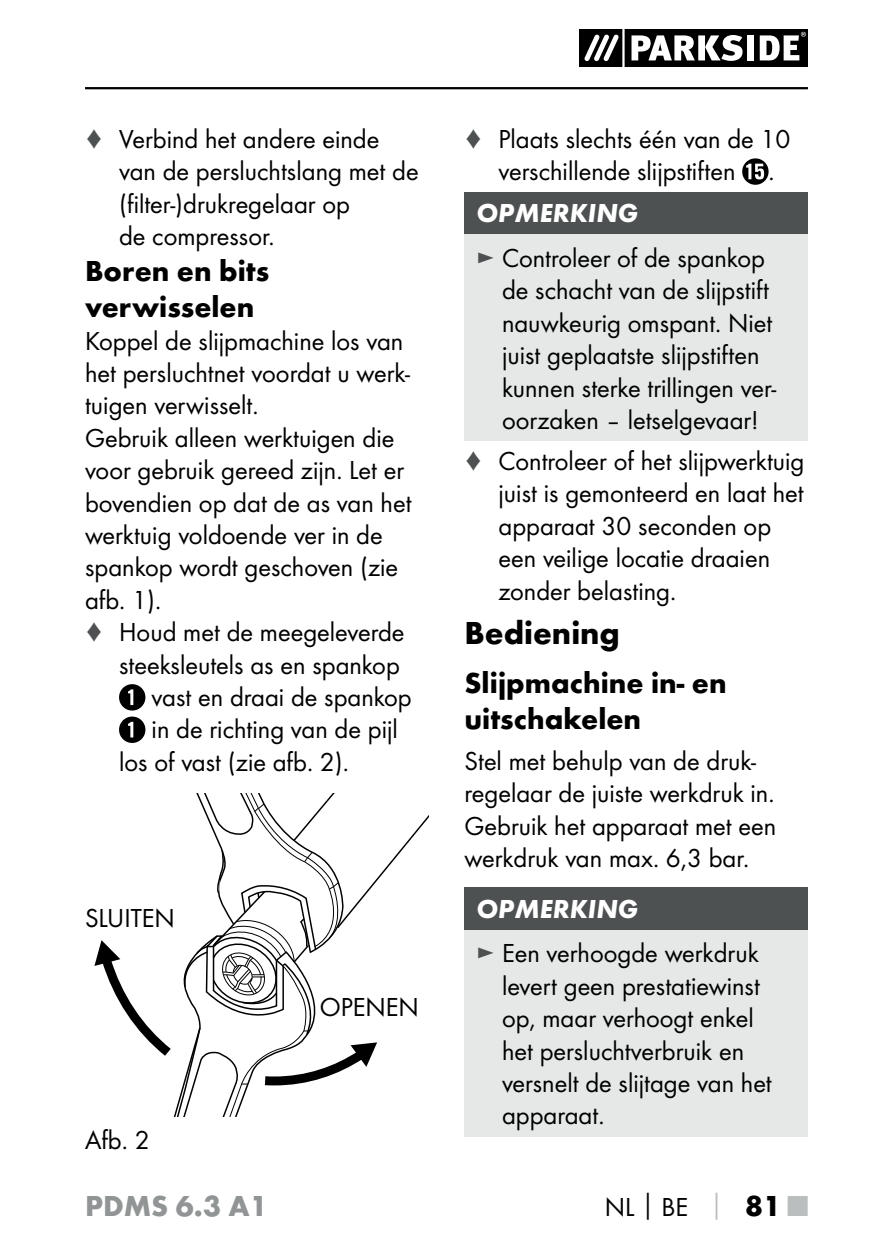
<style>
.page{position:relative;width:893px;height:1259px;background:#fff}
.page>*{position:absolute;margin:0;border:0;box-sizing:border-box;transform-origin:0 0}
.t1{font:700 33px "Futura";color:#000001}
.t2{font:700 30px/36px "Futura";color:#000001}
.t3{font:700 30px "Futura";color:#919596}
.t4{font:27px/32.4px "Futura Boo";color:#000001}
.t5{font:italic 700 27px "Futura";color:#fff}
.s1{color:#4e5152}
.s2{font-family:"Futura";font-weight:700}
.s3{font-family:"Futura";font-weight:700;color:#babebf}
.s4{font-family:"Futura";font-weight:700;font-size:30px}
.s5{font-family:"Futura";font-weight:700;font-size:30px;color:#babebf}
</style>
<div class="page">
<hr style="left:85px;top:87px;width:723px;height:2px;background:#000001">
<svg style="left:579px;top:30px;width:229px;height:37px"></svg>
<hr style="left:622px;top:30px;width:3px;height:37px;background:#fff">
<svg style="left:119px;top:684px;width:26px;height:26px"></svg>
<svg style="left:119px;top:716px;width:26px;height:27px"></svg>
<svg style="left:94px;top:793px;width:334px;height:323px"></svg>
<svg style="left:742px;top:158px;width:27px;height:27px"></svg>
<div style="left:464px;top:192px;width:344px;height:43px;background:#4e5152"></div>
<div style="left:464px;top:235px;width:344px;height:206px;background:#e6e8e7"></div>
<div style="left:464px;top:887px;width:344px;height:43px;background:#4e5152"></div>
<div style="left:464px;top:930px;width:344px;height:206px;background:#e6e8e7"></div>
<p class="t4" style="left:119px;top:124px;width:301px;text-indent:-34px"><span class="s1">♦</span> Verbind het andere einde van de persluchtslang met de (filter-)drukregelaar op<br>de compressor.</p>
<p class="t2" style="left:85px;top:256px;width:186px">Boren en bits verwisselen</p>
<p class="t4" style="left:85px;top:326px;width:320px">Koppel de slijpmachine los van</p>
<p class="t4" style="left:85px;top:358px;width:326px">het persluchtnet voordat u werk-</p>
<p class="t4" style="left:85px;top:390px;width:175px">tuigen verwisselt.</p>
<p class="t4" style="left:85px;top:423px;width:311px">Gebruik alleen werktuigen die</p>
<p class="t4" style="left:85px;top:455px;width:321px">voor gebruik gereed zijn. Let er</p>
<p class="t4" style="left:85px;top:488px;width:328px">bovendien op dat de as van het</p>
<p class="t4" style="left:85px;top:520px;width:299px">werktuig voldoende ver in de</p>
<p class="t4" style="left:85px;top:552px;width:315px">spankop wordt geschoven (zie</p>
<p class="t4" style="left:85px;top:585px;width:78px">afb. 1).</p>
<p class="t4" style="left:85px;top:617px;width:321px"><span class="s1">♦</span> Houd met de meegeleverde</p>
<p class="t4" style="left:119px;top:650px;width:282px">steeksleutels as en spankop</p>
<p class="t4" style="left:152px;top:682px;width:262px">vast en draai de spankop</p>
<p class="t4" style="left:152px;top:714px;width:248px">in de richting van de pijl</p>
<p class="t4" style="left:119px;top:747px;width:231px">los of vast (zie afb. 2).</p>
<p class="t4" style="left:85px;top:903px;width:91px">SLUITEN</p>
<p class="t4" style="left:85px;top:1125px;width:66px">Afb. 2</p>
<p class="t4" style="left:320px;top:991px;width:101px">OPENEN</p>
<p class="t4" style="left:498px;top:124px;width:293px;text-indent:-34px"><span class="s1">♦</span> Plaats slechts één van de 10 verschillende slijpstiften .</p>
<p class="t5" style="left:476px;top:204px;width:163px">OPMERKING</p>
<p class="t4" style="left:502px;top:243px;width:276px;text-indent:-26px"><span class="s1">►</span> Controleer of de spankop de schacht van de slijpstift nauwkeurig omspant. Niet juist geplaatste slijpstiften kunnen sterke trillingen ver&shy;oorzaken – letselgevaar!</p>
<p class="t4" style="left:498px;top:446px;width:307px;text-indent:-34px"><span class="s1">♦</span> Controleer of het slijpwerktuig juist is gemonteerd en laat het apparaat 30 seconden op een veilige locatie draaien zonder belasting.</p>
<p class="t1" style="left:464px;top:620px;width:157px">Bediening</p>
<p class="t2" style="left:464px;top:667px;width:264px">Slijpmachine in- en uitschakelen</p>
<p class="t4" style="left:464px;top:746px;width:313px">Stel met behulp van de druk&shy;regelaar de juiste werkdruk in.<br>Gebruik het apparaat met een werkdruk van max. 6,3 bar.</p>
<p class="t5" style="left:476px;top:900px;width:163px">OPMERKING</p>
<p class="t4" style="left:502px;top:938px;width:271px;text-indent:-26px"><span class="s1">►</span> Een verhoogde werkdruk levert geen prestatiewinst op, maar verhoogt enkel het persluchtverbruik en versnelt de slijtage van het apparaat.</p>
<p class="t3" style="left:85px;top:1194px;width:184px">PDMS 6.3 A1</p>
<p class="t4" style="left:605px;top:1192px;width:205px">NL<span class="s2">│</span>BE <span class="s3">│</span> <span class="s4">81</span> <span class="s5">■</span></p>
</div>
